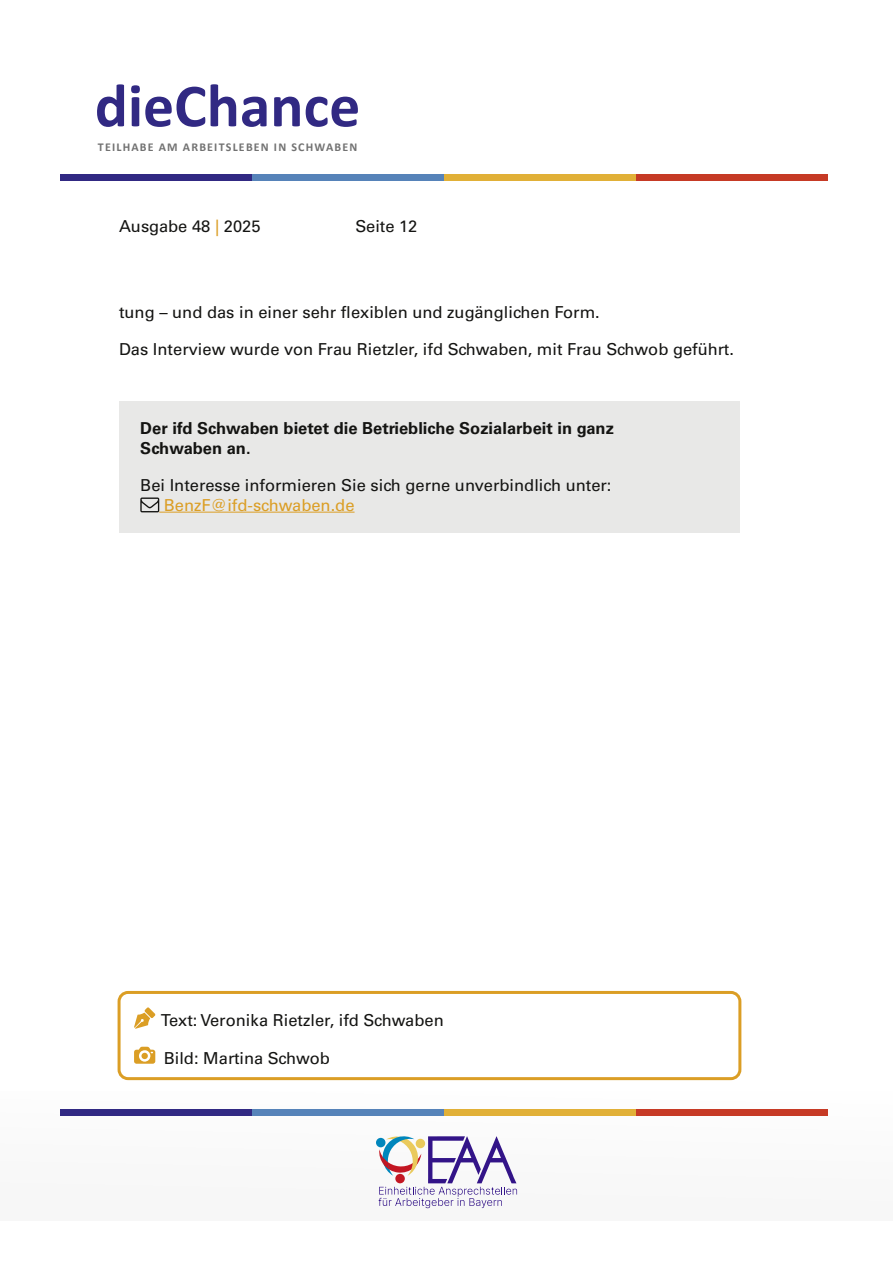
<style>
.page{position:relative;width:893px;height:1263px;background:#fff}
.page>*{position:absolute;margin:0;border:0;box-sizing:border-box;transform-origin:0 0}
.t1{font:700 61.65px "Calibri";color:#312983}
.Copy{font:16.5px/19.8px "Univers LT Std";color:#141412}
.Copy-2{font:700 16.5px/19.8px "Univers LT Std";color:#141412}
.t2{font:700 12px "Calibri";letter-spacing:.1em;color:#727272}
.s1{color:#db9e25}
</style>
<div class="page">
<div style="left:0;top:1091px;width:893px;height:129px;background:#f7f7f7"></div>
<svg style="left:378px;top:1136px;width:139px;height:72px"></svg>
<div style="left:395px;top:1174px;width:10px;height:9px;background:#c31622;border-radius:50%"></div>
<div style="left:416px;top:1139px;width:9px;height:9px;background:#eaca5c;border-radius:50%"></div>
<div style="left:376px;top:1138px;width:10px;height:9px;background:#0086bc;border-radius:50%"></div>
<div style="left:61px;top:174px;width:191px;height:7px;background:#312983"></div>
<div style="left:252px;top:174px;width:192px;height:7px;background:#5683b9"></div>
<div style="left:444px;top:174px;width:192px;height:7px;background:#e1b037"></div>
<div style="left:636px;top:174px;width:192px;height:7px;background:#c63a25"></div>
<div style="left:61px;top:1109px;width:191px;height:7px;background:#312983"></div>
<div style="left:252px;top:1109px;width:192px;height:7px;background:#5683b9"></div>
<div style="left:444px;top:1109px;width:192px;height:7px;background:#e1b037"></div>
<div style="left:636px;top:1109px;width:192px;height:7px;background:#c63a25"></div>
<div style="left:119px;top:401px;width:621px;height:131px;background:#e8e8e7"></div>
<hr style="left:159px;top:512px;width:196px;height:1px;background:#db9e25">
<svg style="left:140px;top:497px;width:19px;height:15px"></svg>
<svg style="left:134px;top:1007px;width:21px;height:22px"></svg>
<svg style="left:134px;top:1047px;width:21px;height:17px"></svg>
<div style="left:141px;top:1053px;width:7px;height:6px;background:#db9e25;border-radius:50%"></div>
<div style="left:118px;top:991px;width:623px;height:89px;border:3px solid #db9e25;border-radius:9px"></div>
<h1 class="t1" style="left:95px;top:66px;width:267px">dieChance</h1>
<p class="t2" style="left:98px;top:139px;width:261px">TEILHABE AM ARBEITSLEBEN IN SCHWABEN</p>
<p class="Copy" style="left:119px;top:216px;width:143px">Ausgabe 48 <span class="s1">|</span> 2025</p>
<p class="Copy" style="left:355px;top:216px;width:63px">Seite 12</p>
<p class="Copy" style="left:119px;top:302px;width:482px">tung – und das in einer sehr flexiblen und zugänglichen Form.</p>
<p class="Copy" style="left:119px;top:339px;width:616px">Das Interview wurde von Frau Rietzler, ifd Schwaben, mit Frau Schwob geführt.</p>
<p class="Copy-2" style="left:140px;top:419px;width:475px">Der ifd Schwaben bietet die Betriebliche Sozialarbeit in ganz<br>Schwaben an.</p>
<p class="Copy" style="left:164px;top:475px;width:449px;text-indent:-24px">Bei Interesse informieren Sie sich gerne unverbindlich unter:<br><span class="s1">BenzF@ifd-schwaben.de</span></p>
<p class="Copy" style="left:161px;top:1011px;width:284px">Text: Veronika Rietzler, ifd Schwaben</p>
<p class="Copy" style="left:164px;top:1048px;width:168px">Bild: Martina Schwob</p>
</div>
